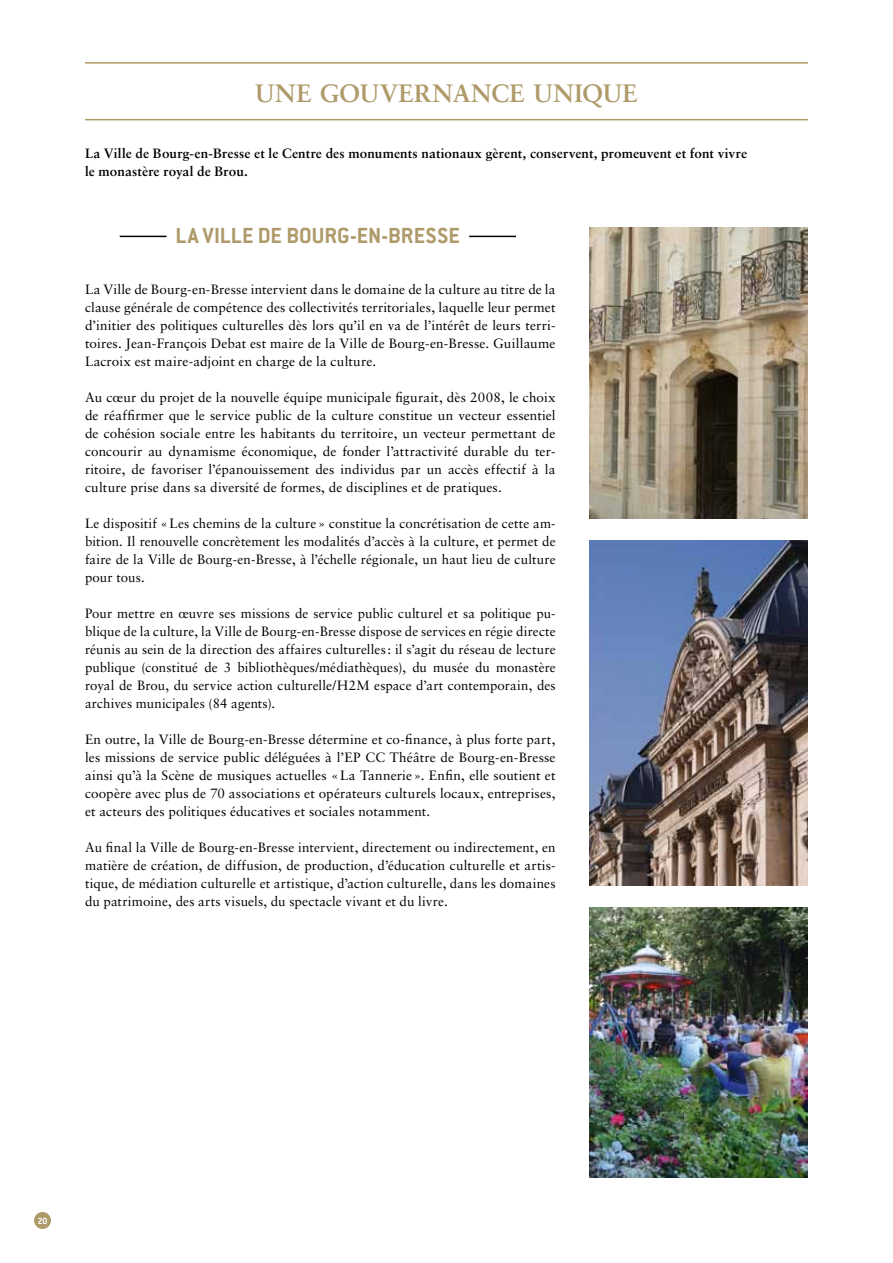
<style>
.page{position:relative;width:893px;height:1263px;background:#fff}
.page>*{position:absolute;margin:0;border:0;box-sizing:border-box;transform-origin:0 0}
.t1{font:700 25.5px "Sabon";letter-spacing:.02em;color:#af9a69}
.t2{font:700 24px "Conduit ITC Std";letter-spacing:.01em;color:#af9a69}
.t3{font:13.5px/18px "Sabon LT Std";letter-spacing:.01em;color:#000;text-align:justify}
.t4{font:700 13.5px/18px "Sabon LT Std";letter-spacing:.005em;color:#000}
.t5{font:700 9.75px "Conduit ITC Std";color:#fff}
</style>
<div class="page">
<div style="left:34px;top:1212px;width:17px;height:17px;background:#af9a69;border-radius:50%"></div>
<hr style="left:120px;top:236px;width:47px;height:1px;background:#000">
<hr style="left:469px;top:236px;width:47px;height:1px;background:#000">
<img style="left:590px;top:541px;width:218px;height:345px">
<img style="left:590px;top:227px;width:218px;height:292px">
<img style="left:590px;top:908px;width:218px;height:270px">
<hr style="left:85px;top:62px;width:723px;height:2px;background:#af9a69">
<hr style="left:85px;top:119px;width:723px;height:1px;background:#af9a69">
<h1 class="t1" style="left:255px;top:78px;width:384px">UNE GOUVERNANCE UNIQUE</h1>
<p class="t4" style="left:85px;top:144px;width:663px">La Ville de Bourg-en-Bresse et le Centre des monuments nationaux gèrent, conservent, promeuvent et font vivre le monastère royal de Brou.</p>
<h2 class="t2" style="left:176px;top:221px;width:49px">LA VILLE</h2>
<h2 class="t2" style="left:258px;top:221px;width:55px">DE BOURG</h2>
<h2 class="t2" style="left:350px;top:221px;width:64px">-EN-BRESSE</h2>
<p class="t3" style="left:85px;top:280px;width:472px">La Ville de Bourg-en-Bresse intervient dans le domaine de la culture au titre de la clause générale de compétence des collectivités territoriales, laquelle leur permet d’initier des politiques culturelles dès lors qu’il en va de l’intérêt de leurs terri&shy;toires. Jean-François Debat est maire de la Ville de Bourg-en-Bresse. Guillaume Lacroix est maire-adjoint en charge de la culture.</p>
<p class="t3" style="left:85px;top:388px;width:472px">Au cœur du projet de la nouvelle équipe municipale figurait, dès 2008, le choix de réaffirmer que le service public de la culture constitue un vecteur essentiel de cohésion sociale entre les habitants du territoire, un vecteur permettant de concourir au dynamisme économique, de fonder l’attractivité durable du ter&shy;ritoire, de favoriser l’épanouissement des individus par un accès effectif à la culture prise dans sa diversité de formes, de disciplines et de pratiques.</p>
<p class="t3" style="left:85px;top:514px;width:472px">Le dispositif «Les chemins de la culture» constitue la concrétisation de cette am&shy;bition. Il renouvelle concrètement les modalités d’accès à la culture, et permet de faire de la Ville de Bourg-en-Bresse, à l’échelle régionale, un haut lieu de culture pour tous.</p>
<p class="t3" style="left:85px;top:604px;width:472px">Pour mettre en œuvre ses missions de service public culturel et sa politique pu&shy;blique de la culture, la Ville de Bourg-en-Bresse dispose de services en régie directe réunis au sein de la direction des affaires culturelles: il s’agit du réseau de lecture publique (constitué de 3 bibliothèques/médiathèques), du musée du monastère royal de Brou, du service action culturelle/H2M espace d’art contemporain, des archives municipales (84 agents).</p>
<p class="t3" style="left:85px;top:730px;width:472px">En outre, la Ville de Bourg-en-Bresse détermine et co-finance, à plus forte part, les missions de service public déléguées à l’EP CC Théâtre de Bourg-en-Bresse ainsi qu’à la Scène de musiques actuelles «La Tannerie». Enfin, elle soutient et coopère avec plus de 70 associations et opérateurs culturels locaux, entreprises, et acteurs des politiques éducatives et sociales notamment.</p>
<p class="t3" style="left:85px;top:838px;width:472px">Au final la Ville de Bourg-en-Bresse intervient, directement ou indirectement, en matière de création, de diffusion, de production, d’éducation culturelle et artis&shy;tique, de médiation culturelle et artistique, d’action culturelle, dans les domaines du patrimoine, des arts visuels, du spectacle vivant et du livre.</p>
<p class="t5" style="left:38px;top:1214px;width:11px">20</p>
</div>
